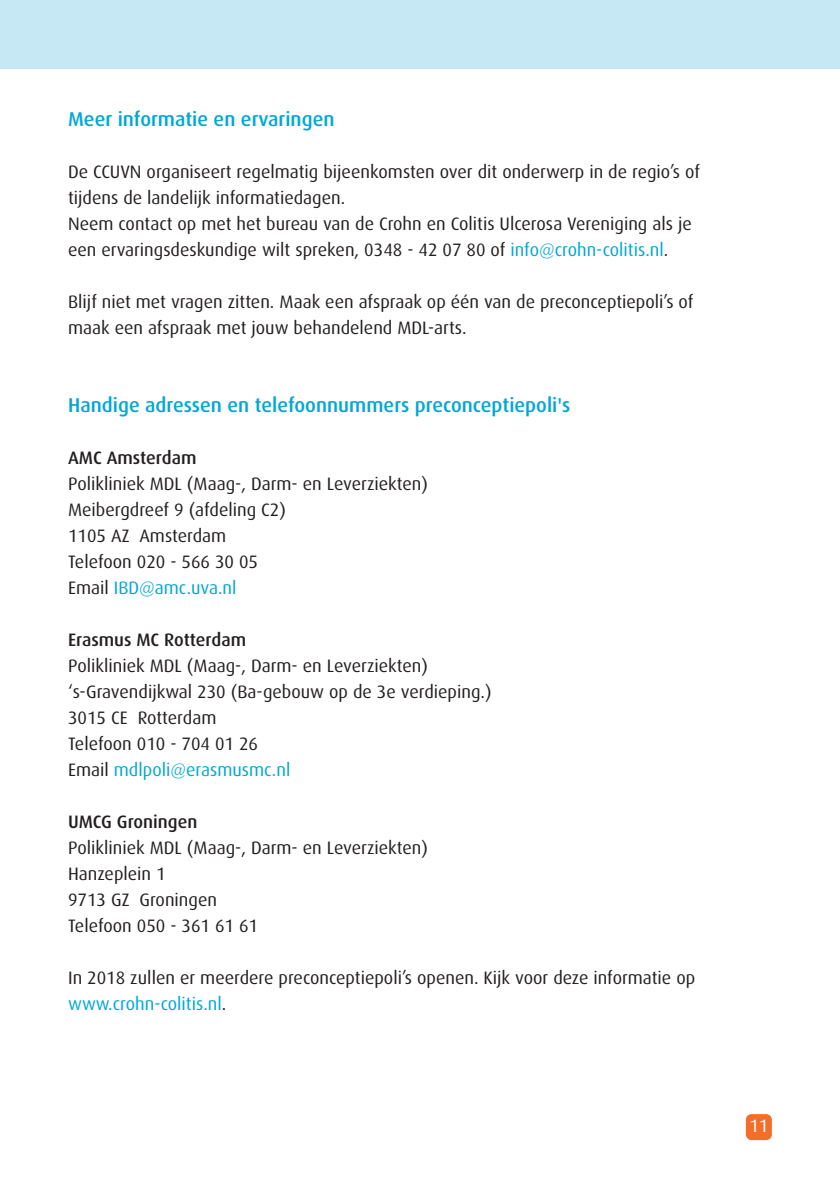
<style>
.page{position:relative;width:840px;height:1191px;background:#fff}
.page>*{position:absolute;margin:0;border:0;box-sizing:border-box;transform-origin:0 0}
.t1{font:500 20px "Dax";color:#00a7d6}
.t2{font:18px/26px "Dax";color:#231f20}
.t3{font:500 18px "Dax";color:#231f20}
.t4{font:18px "Dax";color:#fff}
.s1{color:#00a7d6}
</style>
<div class="page">
<div style="left:745px;top:1114px;width:26px;height:26px;background:#f36e28;border-radius:6px"></div>
<div style="left:0;top:0;width:839px;height:68px;background:#c6e8f5"></div>
<p class="t1" style="left:68px;top:110px;width:268px">Meer informatie en ervaringen</p>
<p class="t2" style="left:68px;top:160px;width:633px">De CCUVN organiseert regelmatig bijeenkomsten over dit onderwerp in de regio’s of tijdens de landelijk informatiedagen.<br>Neem contact op met het bureau van de Crohn en Colitis Ulcerosa Vereniging als je een ervaringsdeskundige wilt spreken, 0348 - 42 07 80 of <span class="s1">info@crohn-colitis.nl</span>.</p>
<p class="t2" style="left:68px;top:290px;width:626px">Blijf niet met vragen zitten. Maak een afspraak op één van de preconceptiepoli’s of maak een afspraak met jouw behandelend MDL-arts.</p>
<p class="t1" style="left:68px;top:396px;width:503px">Handige adressen en telefoonnummers preconceptiepoli's</p>
<p class="t3" style="left:68px;top:450px;width:130px">AMC Amsterdam</p>
<p class="t2" style="left:68px;top:472px;width:361px">Polikliniek MDL (Maag-, Darm- en Leverziekten)<br>Meibergdreef 9 (afdeling C2)<br>1105 AZ Amsterdam<br>Telefoon 020 - 566 30 05<br>Email <span class="s1">IBD@amc.uva.nl</span></p>
<p class="t3" style="left:68px;top:632px;width:179px">Erasmus MC Rotterdam</p>
<p class="t2" style="left:68px;top:654px;width:424px">Polikliniek MDL (Maag-, Darm- en Leverziekten) ‘s-Gravendijkwal 230 (Ba-gebouw op de 3e verdieping.)<br>3015 CE Rotterdam<br>Telefoon 010 - 704 01 26<br>Email <span class="s1">mdlpoli@erasmusmc.nl</span></p>
<p class="t3" style="left:68px;top:814px;width:131px">UMCG Groningen</p>
<p class="t2" style="left:68px;top:836px;width:361px">Polikliniek MDL (Maag-, Darm- en Leverziekten)<br>Hanzeplein 1<br>9713 GZ Groningen<br>Telefoon 050 - 361 61 61</p>
<p class="t2" style="left:68px;top:966px;width:628px">In 2018 zullen er meerdere preconceptiepoli’s openen. Kijk voor deze informatie op <span class="s1">www.crohn-colitis.nl</span>.</p>
<p class="t4" style="left:749px;top:1118px;width:21px">11</p>
</div>
